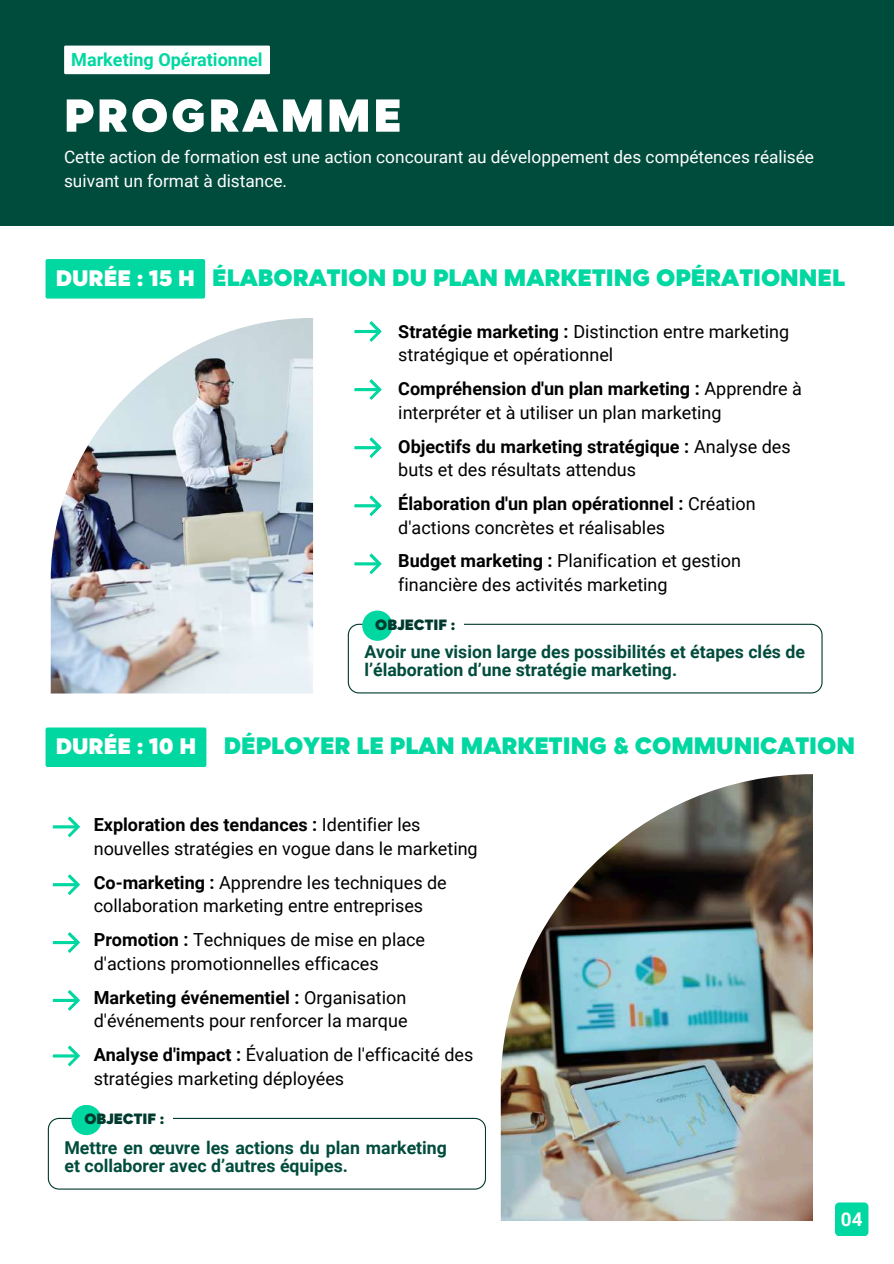
<style>
.page{position:relative;width:894px;height:1264px;background:#fff}
.page>*{position:absolute;margin:0;border:0;box-sizing:border-box;transform-origin:0 0}
.t1{font:900 52.5px "Magenos";letter-spacing:.055em;color:#fff}
.t2{font:900 27px "Magenos";color:#00d7a1}
.t3{font:900 25.5px "Magenos";color:#fff}
.t4{font:700 18.9px "Roboto";color:#fff}
.t5{font:18px/23.7px "Roboto";color:#000}
.t6{font:700 18px "Roboto";color:#00d7a1}
.t7{font:700 17.7px/18px "Roboto";color:#004c3c}
.t8{font:17.25px/23.7px "Roboto";color:#fff}
.t9{font:900 16.95px "Magenos";color:#003a2e}
.s1{font-size:25.5px;color:#fff}
.s2{font-weight:700}
</style>
<div class="page">
<div style="left:0;top:0;width:893px;height:225px;background:#004c3c"></div>
<img style="left:51px;top:318px;width:262px;height:375px">
<img style="left:500px;top:774px;width:312px;height:446px">
<svg style="left:354px;top:321px;width:27px;height:21px"></svg>
<svg style="left:354px;top:379px;width:27px;height:21px"></svg>
<svg style="left:354px;top:437px;width:27px;height:21px"></svg>
<svg style="left:354px;top:495px;width:27px;height:21px"></svg>
<svg style="left:53px;top:816px;width:27px;height:21px"></svg>
<svg style="left:53px;top:874px;width:27px;height:21px"></svg>
<svg style="left:53px;top:932px;width:27px;height:20px"></svg>
<svg style="left:53px;top:990px;width:27px;height:20px"></svg>
<svg style="left:53px;top:1045px;width:27px;height:21px"></svg>
<svg style="left:347px;top:623px;width:475px;height:70px"></svg>
<svg style="left:48px;top:1117px;width:438px;height:72px"></svg>
<div style="left:834px;top:1202px;width:34px;height:34px;background:#00d7a1;border-radius:4px"></div>
<div style="left:82px;top:1109px;width:91px;height:21px;background:#fff"></div>
<div style="left:71px;top:1104px;width:31px;height:31px;background:#00d7a1;border-radius:50%"></div>
<div style="left:373px;top:615px;width:90px;height:21px;background:#fff"></div>
<div style="left:362px;top:610px;width:30px;height:31px;background:#00d7a1;border-radius:50%"></div>
<svg style="left:354px;top:553px;width:27px;height:21px"></svg>
<div style="left:64px;top:46px;width:206px;height:28px;background:#fff"></div>
<div style="left:46px;top:259px;width:159px;height:39px;background:#00d7a1;border-radius:2px"></div>
<div style="left:46px;top:727px;width:160px;height:40px;background:#00d7a1;border-radius:2px"></div>
<p class="t6" style="left:71px;top:49px;width:193px">Marketing Opérationnel</p>
<h1 class="t1" style="left:64px;top:88px;width:339px">PROGRAMME</h1>
<p class="t8" style="left:64px;top:145px;width:751px">Cette action de formation est une action concourant au développement des compétences réalisée suivant un format à distance.</p>
<h2 class="t2" style="left:56px;top:263px;width:790px"><span class="s1">DURÉE : 15 H</span> ÉLABORATION DU PLAN MARKETING OPÉRATIONNEL</h2>
<p class="t5" style="left:398px;top:320px;width:392px"><span class="s2">Stratégie marketing :</span> Distinction entre marketing stratégique et opérationnel</p>
<p class="t5" style="left:398px;top:377px;width:405px"><span class="s2">Compréhension d'un plan marketing :</span> Apprendre à interpréter et à utiliser un plan marketing</p>
<p class="t5" style="left:398px;top:434px;width:393px"><span class="s2">Objectifs du marketing stratégique :</span> Analyse des buts et des résultats attendus</p>
<p class="t5" style="left:398px;top:492px;width:359px"><span class="s2">Élaboration d'un plan opérationnel :</span> Création d'actions concrètes et réalisables</p>
<p class="t5" style="left:398px;top:549px;width:344px"><span class="s2">Budget marketing :</span> Planification et gestion financière des activités marketing</p>
<p class="t9" style="left:375px;top:615px;width:81px">OBJECTIF :</p>
<h3 class="t3" style="left:56px;top:732px;width:142px">DURÉE : 10 H</h3>
<p class="t7" style="left:364px;top:643px;width:442px">Avoir une vision large des possibilités et étapes clés de l’élaboration d’une stratégie marketing.</p>
<h2 class="t2" style="left:224px;top:731px;width:632px">DÉPLOYER LE PLAN MARKETING &amp; COMMUNICATION</h2>
<p class="t5" style="left:94px;top:813px;width:385px"><span class="s2">Exploration des tendances :</span> Identifier les nouvelles stratégies en vogue dans le marketing</p>
<p class="t5" style="left:94px;top:870px;width:354px"><span class="s2">Co-marketing :</span> Apprendre les techniques de collaboration marketing entre entreprises</p>
<p class="t5" style="left:94px;top:928px;width:333px"><span class="s2">Promotion :</span> Techniques de mise en place d'actions promotionnelles efficaces</p>
<p class="t5" style="left:94px;top:985px;width:315px"><span class="s2">Marketing événementiel :</span> Organisation d'événements pour renforcer la marque</p>
<p class="t5" style="left:94px;top:1043px;width:381px"><span class="s2">Analyse d'impact :</span> Évaluation de l'efficacité des stratégies marketing déployées</p>
<p class="t9" style="left:84px;top:1109px;width:81px">OBJECTIF :</p>
<p class="t7" style="left:64px;top:1138px;width:384px">Mettre en œuvre les actions du plan marketing et collaborer avec d’autres équipes.</p>
<p class="t4" style="left:840px;top:1207px;width:23px">04</p>
</div>
